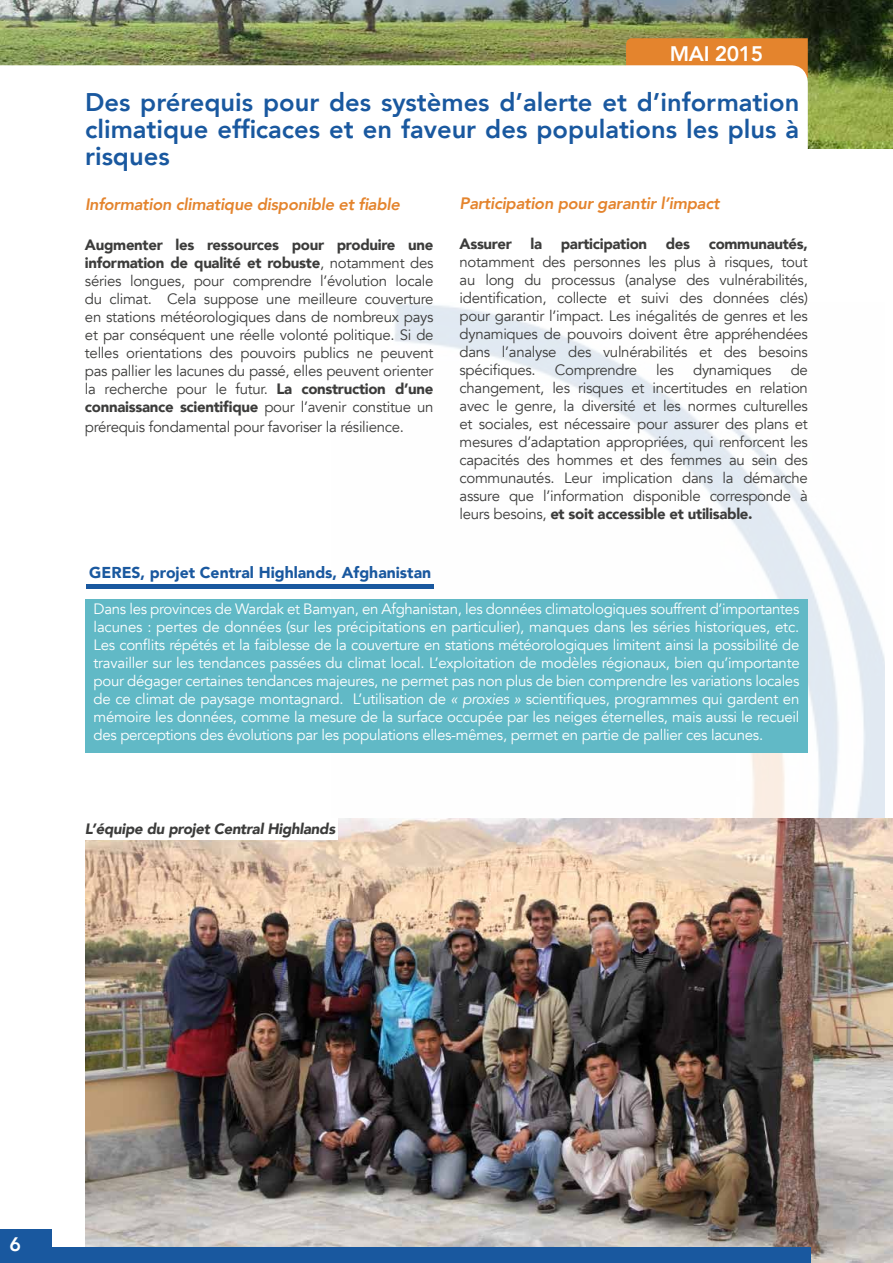
<style>
.page{position:relative;width:893px;height:1263px;background:#fff}
.page>*{position:absolute;margin:0;border:0;box-sizing:border-box;transform-origin:0 0}
.t1{font:800 25.5px/27px "Avenir";color:#19589f;text-align:justify}
.t2{font:800 21px "Avenir";letter-spacing:-.02em;color:#fff}
.t3{font:800 19.5px "Avenir";color:#fff}
.t4{font:italic 800 16.5px "Avenir";letter-spacing:-.02em;color:#e4842d}
.t5{font:900 15.75px "Avenir";color:#19589f}
.t6{font:15px/18px "Avenir";letter-spacing:-.02em;color:#3c3c3b;text-align:justify}
.t7{font:15px/18px "Avenir";letter-spacing:-.02em;color:#fff;text-align:justify}
.t8{font:900 15px "Avenir";letter-spacing:-.02em;color:#3c3c3b}
.t9{font:italic 900 15px "Avenir";letter-spacing:-.02em;color:#3c3c3b}
.s1{font-weight:900}
.s2{font-style:italic}
</style>
<div class="page">
<img style="left:332px;top:303px;width:552px;height:516px">
<img style="left:0;top:0;width:892px;height:148px">
<div style="left:85px;top:599px;width:723px;height:153px;background:#61b9c6"></div>
<div style="left:626px;top:38px;width:182px;height:27px;background:#e4842d"></div>
<svg style="left:0;top:65px;width:808px;height:84px"></svg>
<img style="left:85px;top:819px;width:808px;height:444px">
<div style="left:0;top:1229px;width:52px;height:29px;background:#19589f"></div>
<div style="left:0;top:1247px;width:811px;height:16px;background:#19589f"></div>
<hr style="left:86px;top:585px;width:347px;height:4px;background:#19589f">
<div style="left:85px;top:819px;width:253px;height:21px;background:#fff"></div>
<h2 class="t2" style="left:670px;top:37px;width:95px">MAI 2015</h2>
<h1 class="t1" style="left:85px;top:88px;width:716px">Des prérequis pour des systèmes d’alerte et d’information climatique efficaces et en faveur des populations les plus à risques</h1>
<p class="t4" style="left:85px;top:195px;width:316px">Information climatique disponible et fiable</p>
<p class="t6" style="left:85px;top:237px;width:350px"><span class="s1">Augmenter les ressources pour produire une information de qualité et robuste</span>, notamment des séries longues, pour comprendre l’évolution locale du climat. Cela suppose une meilleure couverture en stations météorologiques dans de nombreux pays et par conséquent une réelle volonté politique. Si de telles orientations des pouvoirs publics ne peuvent pas pallier les lacunes du passé, elles peuvent orienter la recherche pour le futur. <span class="s1">La construction d’une connaissance scientifique</span> pour l’avenir constitue un</p>
<p class="t6" style="left:85px;top:418px;width:321px">prérequis fondamental pour favoriser la résilience.</p>
<p class="t5" style="left:89px;top:558px;width:343px">GERES, projet Central Highlands, Afghanistan</p>
<p class="t4" style="left:460px;top:193px;width:261px">Participation pour garantir l’impact</p>
<p class="t8" style="left:460px;top:231px;width:350px">Assurer la participation des communautés,</p>
<p class="t6" style="left:460px;top:253px;width:350px">notamment des personnes les plus à risques, tout au long du processus (analyse des vulnérabilités, identification, collecte et suivi des données clés) pour garantir l’impact. Les inégalités de genres et les dynamiques de pouvoirs doivent être appréhendées dans l’analyse des vulnérabilités et des besoins spécifiques.</p>
<p class="t6" style="left:460px;top:361px;width:350px;text-indent:331px">de changement, les risques et incertitudes en relation avec le genre, la diversité et les normes culturelles et sociales, est nécessaire pour assurer des plans et mesures d’adaptation appropriées, qui renforcent les capacités des hommes et des femmes au sein des communautés. Leur implication dans la démarche assure que l’information disponible corresponde à leurs besoins, <span class="s1">et soit accessible et utilisable.</span></p>
<p class="t6" style="left:555px;top:361px;width:84px">Comprendre</p>
<p class="t6" style="left:656px;top:361px;width:19px">les</p>
<p class="t6" style="left:693px;top:361px;width:80px">dynamiques</p>
<p class="t7" style="left:94px;top:600px;width:708px">Dans les provinces de Wardak et Bamyan, en Afghanistan, les données climatologiques souffrent d’importantes lacunes : pertes de données (sur les précipitations en particulier), manques dans les séries historiques, etc.<br>Les conflits répétés et la faiblesse de la couverture en stations météorologiques limitent ainsi la possibilité de travailler sur les tendances passées du climat local. L’exploitation de modèles régionaux, bien qu’importante pour dégager certaines tendances majeures, ne permet pas non plus de bien comprendre les variations locales de ce climat de paysage montagnard. L’utilisation de <span class="s2">« proxies »</span> scientifiques, programmes qui gardent en mémoire les données, comme la mesure de la surface occupée par les neiges éternelles, mais aussi le recueil des perceptions des évolutions par les populations elles-mêmes, permet en partie de pallier ces lacunes.</p>
<p class="t9" style="left:85px;top:816px;width:252px">L’équipe du projet Central Highlands</p>
<h3 class="t3" style="left:9px;top:1229px;width:13px">6</h3>
</div>
